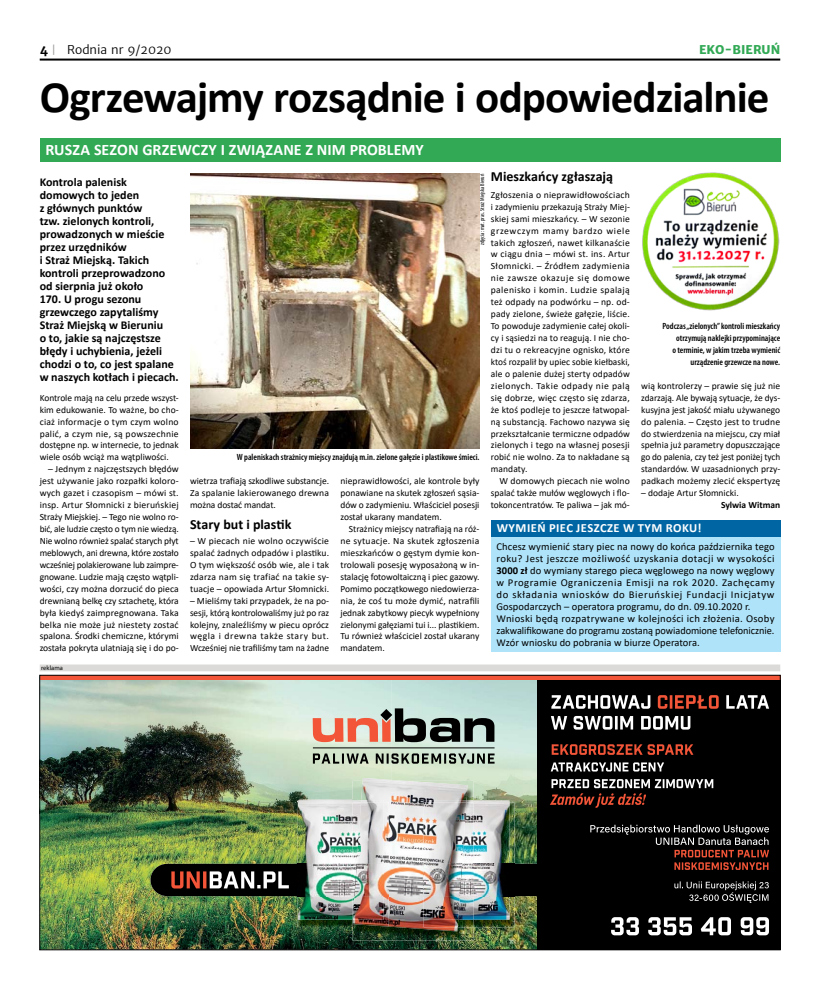
<style>
.page{position:relative;width:820px;height:993px;background:#fff}
.page>*{position:absolute;margin:0;border:0;box-sizing:border-box;transform-origin:0 0}
.t1{font:700 45px "Calibri";letter-spacing:-.025em;color:#000}
.t2{font:700 16px "Calibri";letter-spacing:.005em;color:#fff}
.t3{font:700 14px "Calibri";color:#000}
.t4{font:700 12.5px "Calibri";letter-spacing:.04em;color:#fff}
.t5{font:700 12px/13px "Calibri";color:#000}
.t6{font:12px "Merriweather Sans";color:#000}
.t7{font:800 12px "Merriweather Sans";color:#32a955}
.t8{font:10.5px/12px "Calibri";letter-spacing:.01em;color:#000}
.t9{font:9.5px/11.9px "Calibri";color:#000;text-align:justify}
.t10{font:700 9.5px "Calibri";color:#000}
.t11{font:600 condensed 9px/11.9px "Myriad Pro";color:#000;text-align:right}
.t12{font:6.5px "Myriad Pro";letter-spacing:.005em;color:#000}
.t13{font:condensed 6px "Myriad Pro";color:#000}
.s1{font-weight:700}
.s2{font-family:"DIN Pro";color:#999694}
</style>
<div class="page">
<hr style="left:40px;top:59px;width:740px;height:2px;background:#000">
<img style="left:42px;top:679px;width:494px;height:133px">
<img style="left:42px;top:812px;width:275px;height:135px">
<img style="left:502px;top:812px;width:34px;height:135px">
<img style="left:317px;top:926px;width:185px;height:21px">
<svg style="left:312px;top:708px;width:182px;height:34px;background:#9e8d84"></svg>
<svg style="left:313px;top:753px;width:181px;height:10px;background:#7b8678"></svg>
<hr style="left:313px;top:747px;width:181px;height:1px;background:#000">
<img style="left:473px;top:802px;width:41px;height:124px">
<img style="left:473px;top:799px;width:36px;height:120px">
<img style="left:297px;top:799px;width:55px;height:127px">
<img style="left:298px;top:802px;width:54px;height:117px">
<img style="left:352px;top:780px;width:121px;height:160px">
<svg style="left:467px;top:799px;width:6px;height:3px"></svg>
<svg style="left:352px;top:799px;width:9px;height:3px"></svg>
<img style="left:362px;top:777px;width:43px;height:3px">
<img style="left:361px;top:780px;width:106px;height:151px">
<img style="left:423px;top:799px;width:43px;height:120px">
<img style="left:352px;top:802px;width:36px;height:124px">
<img style="left:361px;top:799px;width:22px;height:3px">
<img style="left:353px;top:802px;width:30px;height:117px">
<img style="left:150px;top:863px;width:386px;height:32px">
<div style="left:536px;top:676px;width:244px;height:273px;background:#000"></div>
<svg style="left:40px;top:675px;width:740px;height:4px;background:#c3442d"></svg>
<svg style="left:551px;top:715px;width:139px;height:14px"></svg>
<svg style="left:726px;top:695px;width:42px;height:13px"></svg>
<svg style="left:657px;top:695px;width:61px;height:13px"></svg>
<svg style="left:551px;top:695px;width:99px;height:13px"></svg>
<svg style="left:550px;top:779px;width:163px;height:28px"></svg>
<svg style="left:551px;top:762px;width:113px;height:9px"></svg>
<svg style="left:551px;top:744px;width:142px;height:10px"></svg>
<svg style="left:674px;top:881px;width:94px;height:21px"></svg>
<svg style="left:590px;top:824px;width:178px;height:45px"></svg>
<svg style="left:611px;top:917px;width:157px;height:18px"></svg>
<div style="left:40px;top:664px;width:740px;height:7px;background:#dbdad9"></div>
<div style="left:40px;top:138px;width:740px;height:24px;background:#32a955"></div>
<div style="left:490px;top:520px;width:290px;height:131px;background:#afe3f9"></div>
<div style="left:490px;top:520px;width:290px;height:16px;background:#0066a3"></div>
<img style="left:190px;top:174px;width:289px;height:274px">
<img style="left:642px;top:172px;width:137px;height:139px">
<p class="t6" style="left:40px;top:43px;width:133px"><span class="s1">4</span> <span class="s2">|</span> Rodnia nr 9/2020</p>
<p class="t7" style="left:698px;top:43px;width:83px">EKO-BIERUŃ</p>
<h1 class="t1" style="left:40px;top:65px;width:731px">Ogrzewajmy rozsądnie i odpowiedzialnie</h1>
<h2 class="t2" style="left:45px;top:138px;width:10px">Rusz</h2>
<h2 class="t2" style="left:80px;top:138px;width:345px">a sezon grzewczy i związane z nim problemy</h2>
<h3 class="t3" style="left:490px;top:167px;width:124px">Mieszkańcy zgłaszają</h3>
<p class="t9" style="left:490px;top:188px;width:140px">Zgłoszenia o nieprawidłowościach i zadymieniu przekazują Straży Miej&shy;skiej sami mieszkańcy. – W sezonie grzewczym mamy bardzo wiele takich zgłoszeń, nawet kilkanaście w ciągu dnia – mówi st. ins. Artur Słomnicki. – Źródłem zadymienia nie zawsze okazuje się domowe palenisko i komin. Ludzie spalają też odpady na podwórku – np. od&shy;pady zielone, świeże gałęzie, liście.<br>To powoduje zadymienie całej okoli&shy;cy i sąsiedzi na to reagują. I nie cho&shy;dzi tu o rekreacyjne ognisko, które ktoś rozpalił by upiec sobie kiełbaski, ale o palenie dużej sterty odpadów zielonych. Takie odpady nie palą się dobrze, więc często się zdarza, że ktoś podleje to jeszcze łatwopal&shy;ną substancją. Fachowo nazywa się przekształcanie termiczne odpadów zielonych i tego na własnej posesji robić nie wolno. Za to nakładane są mandaty.</p>
<p class="t9" style="left:490px;top:474px;width:140px;text-indent:9px">W domowych piecach nie wolno spalać także mułów węglowych i flo&shy;tokoncentratów. Te paliwa – jak mó-</p>
<p class="t13" style="left:478px;top:245px;width:73px;rotate:-90deg">zdjęcia: mat. pras. Straż Miejska Bieruń</p>
<p class="t5" style="left:40px;top:175px;width:140px">Kontrola palenisk domowych to jeden<br>z głównych punktów<br>tzw. zielonych kontroli, prowadzonych w mieście przez urzędników<br>i Straż Miejską. Takich kontroli przeprowadzono od sierpnia już około<br>170. U progu sezonu grzewczego zapytaliśmy<br>Straż Miejską w Bieruniu<br>o to, jakie są najczęstsze błędy i uchybienia, jeżeli chodzi o to, co jest spalane w naszych kotłach i piecach.</p>
<p class="t9" style="left:40px;top:391px;width:140px">Kontrole mają na celu przede wszyst&shy;kim edukowanie. To ważne, bo cho&shy;ciaż informacje o tym czym wolno palić, a czym nie, są powszechnie dostępne np. w internecie, to jednak wiele osób wciąż ma wątpliwości.</p>
<p class="t9" style="left:40px;top:463px;width:140px;text-indent:9px">– Jednym z najczęstszych błędów jest używanie jako rozpałki koloro&shy;wych gazet i czasopism – mówi st. insp. Artur Słomnicki z bieruńskiej Straży Miejskiej. – Tego nie wolno ro&shy;bić, ale ludzie często o tym nie wiedzą.<br>Nie wolno również spalać starych płyt meblowych, ani drewna, które zostało wcześniej polakierowane lub zaimpre&shy;gnowane. Ludzie mają często wątpli&shy;wości, czy można dorzucić do pieca drewnianą belkę czy sztachetę, która była kiedyś zaimpregnowana. Taka belka nie może już niestety zostać spalona. Środki chemiczne, którymi została pokryta ulatniają się i do po-</p>
<p class="t9" style="left:190px;top:474px;width:140px">wietrza trafiają szkodliwe substancje.<br>Za spalanie lakierowanego drewna można dostać mandat.</p>
<p class="t11" style="left:662px;top:320px;width:119px">Podczas „zielonych” kontroli mieszkańcy otrzymują naklejki przypominające<br>o terminie, w jakim trzeba wymienić urządzenie grzewcze na nowe.</p>
<p class="t9" style="left:641px;top:379px;width:140px">wią kontrolerzy – prawie się już nie zdarzają. Ale bywają sytuacje, że dys&shy;kusyjna jest jakość miału używanego do palenia. – Często jest to trudne do stwierdzenia na miejscu, czy miał spełnia już parametry dopuszczające go do palenia, czy też jest poniżej tych standardów. W uzasadnionych przy&shy;padkach możemy zlecić ekspertyzę</p>
<p class="t9" style="left:641px;top:486px;width:99px">– dodaje Artur Słomnicki.</p>
<p class="t10" style="left:720px;top:498px;width:61px">Sylwia Witman</p>
<p class="t11" style="left:237px;top:451px;width:244px">W paleniskach strażnicy miejscy znajdują m.in. zielone gałęzie i plastikowe śmieci.</p>
<p class="t9" style="left:340px;top:474px;width:140px">nieprawidłowości, ale kontrole były ponawiane na skutek zgłoszeń sąsia&shy;dów o zadymieniu. Właściciel posesji został ukarany mandatem.</p>
<p class="t9" style="left:340px;top:522px;width:140px;text-indent:9px">Strażnicy miejscy natrafiają na róż&shy;ne sytuacje. Na skutek zgłoszenia mieszkańców o gęstym dymie kon&shy;trolowali posesję wyposażoną w in&shy;stalację fotowoltaiczną i piec gazowy.<br>Pomimo początkowego niedowierza&shy;nia, że coś tu może dymić, natrafili jednak zabytkowy piecyk wypełniony zielonymi gałęziami tui i... plastikiem.<br>Tu również właściciel został ukarany mandatem.</p>
<h3 class="t3" style="left:190px;top:514px;width:103px">Stary but i plastik</h3>
<p class="t9" style="left:190px;top:534px;width:140px">– W piecach nie wolno oczywiście spalać żadnych odpadów i plastiku.<br>O tym większość osób wie, ale i tak zdarza nam się trafiać na takie sy&shy;tuacje – opowiada Artur Słomnicki.</p>
<p class="t9" style="left:190px;top:594px;width:140px">– Mieliśmy taki przypadek, że na po&shy;sesji, którą kontrolowaliśmy już po raz kolejny, znaleźliśmy w piecu oprócz węgla i drewna także stary but.<br>Wcześniej nie trafiliśmy tam na żadne</p>
<h3 class="t4" style="left:496px;top:519px;width:206px">Wymień piec jeszcze w tym roku !</h3>
<p class="t8" style="left:496px;top:540px;width:279px">Chcesz wymienić stary piec na nowy do końca października tego roku? Jest jeszcze możliwość uzyskania dotacji w wysokości <span class="s1">3000 zł</span> do wymiany starego pieca węglowego na nowy węglowy w Programie Ograniczenia Emisji na rok 2020. Zachęcamy do składania wniosków do Bieruńskiej Fundacji Inicjatyw Gospodarczych – operatora programu, do dn. 09.10.2020 r.<br>Wnioski będą rozpatrywane w kolejności ich złożenia. Osoby zakwalifikowane do programu zostaną powiadomione telefonicznie.<br>Wzór wniosku do pobrania w biurze Operatora.</p>
<p class="t12" style="left:41px;top:663px;width:23px">reklama</p>
</div>
